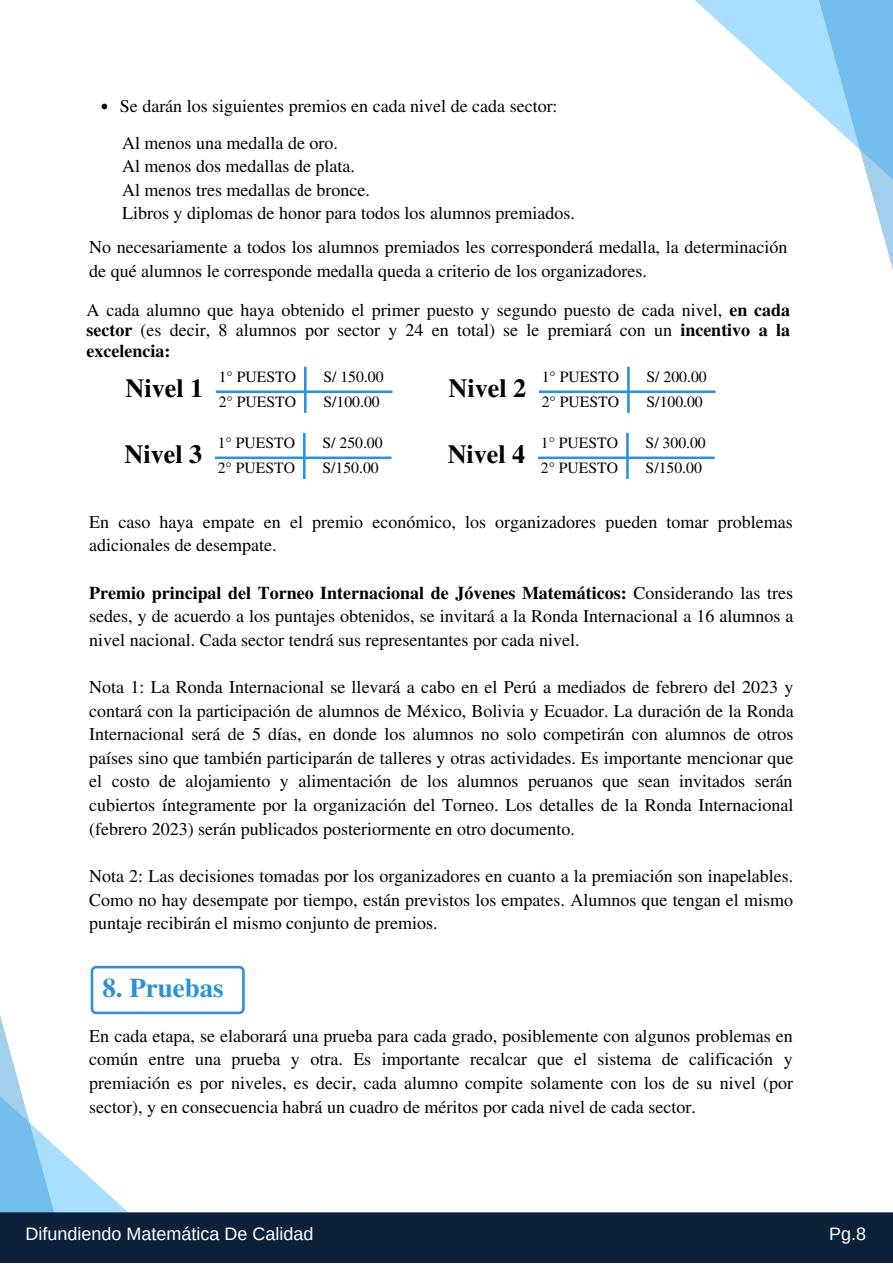
<style>
.page{position:relative;width:893px;height:1264px;background:#fff}
.page>*{position:absolute;margin:0;border:0;box-sizing:border-box;transform-origin:0 0}
.t1{font:700 27px "Free Serif";color:#2c92d5}
.t2{font:700 26.1px "Free Serif";color:#000}
.t3{font:18px/23.5px "Free Serif";color:#000;text-align:justify}
.t4{font:18px "Arimo";color:#fff}
.t5{font:15.75px "Free Serif";color:#000}
.s1{font-weight:700}
</style>
<div class="page">
<svg style="left:84px;top:970px;width:114px;height:242px"></svg>
<svg style="left:0;top:1015px;width:84px;height:197px"></svg>
<div style="left:0;top:1212px;width:892px;height:50px;background:#0d213b"></div>
<svg style="left:102px;top:104px;width:5px;height:5px"></svg>
<svg style="left:695px;top:0;width:107px;height:97px;fill:#b0e1ff"></svg>
<svg style="left:802px;top:0;width:90px;height:266px"></svg>
<hr style="left:216px;top:390px;width:176px;height:3px;background:#2c92d5">
<hr style="left:304px;top:367px;width:2px;height:46px;background:#2c92d5">
<hr style="left:539px;top:390px;width:176px;height:3px;background:#2c92d5">
<hr style="left:627px;top:367px;width:2px;height:46px;background:#2c92d5">
<hr style="left:215px;top:456px;width:176px;height:3px;background:#2c92d5">
<hr style="left:303px;top:433px;width:2px;height:46px;background:#2c92d5">
<hr style="left:538px;top:456px;width:176px;height:3px;background:#2c92d5">
<hr style="left:626px;top:433px;width:2px;height:46px;background:#2c92d5">
<svg style="left:91px;top:965px;width:154px;height:49px"></svg>
<p class="t3" style="left:120px;top:94px;width:439px">Se darán los siguientes premios en cada nivel de cada sector:</p>
<p class="t3" style="left:122px;top:131px;width:454px;text-align:left">Al menos una medalla de oro.<br>Al menos dos medallas de plata.<br>Al menos tres medallas de bronce.<br>Libros y diplomas de honor para todos los alumnos premiados.</p>
<p class="t3" style="left:89px;top:236px;width:699px">No necesariamente a todos los alumnos premiados les corresponderá medalla, la determinación de qué alumnos le corresponde medalla queda a criterio de los organizadores.</p>
<p class="t3" style="left:86px;top:300px;width:705px;line-height:20.2px">A cada alumno que haya obtenido el primer puesto y segundo puesto de cada nivel, <span class="s1">en cada sector</span> (es decir, 8 alumnos por sector y 24 en total) se le premiará con un <span class="s1">incentivo a la excelencia:</span></p>
<p class="t5" style="left:219px;top:367px;width:79px">1° PUESTO</p>
<p class="t5" style="left:323px;top:367px;width:62px">S/ 150.00</p>
<p class="t5" style="left:219px;top:393px;width:79px">2° PUESTO</p>
<p class="t5" style="left:323px;top:393px;width:58px">S/100.00</p>
<p class="t5" style="left:541px;top:367px;width:79px">1° PUESTO</p>
<p class="t5" style="left:646px;top:367px;width:62px">S/ 200.00</p>
<p class="t5" style="left:541px;top:393px;width:79px">2° PUESTO</p>
<p class="t5" style="left:646px;top:393px;width:58px">S/100.00</p>
<h2 class="t2" style="left:125px;top:373px;width:79px">Nivel 1</h2>
<h2 class="t2" style="left:448px;top:373px;width:79px">Nivel 2</h2>
<h2 class="t2" style="left:124px;top:439px;width:79px">Nivel 3</h2>
<p class="t5" style="left:218px;top:433px;width:79px">1° PUESTO</p>
<p class="t5" style="left:322px;top:433px;width:62px">S/ 250.00</p>
<p class="t5" style="left:218px;top:459px;width:79px">2° PUESTO</p>
<p class="t5" style="left:322px;top:459px;width:58px">S/150.00</p>
<h2 class="t2" style="left:447px;top:439px;width:79px">Nivel 4</h2>
<p class="t5" style="left:541px;top:433px;width:79px">1° PUESTO</p>
<p class="t5" style="left:645px;top:433px;width:62px">S/ 300.00</p>
<p class="t5" style="left:541px;top:459px;width:79px">2° PUESTO</p>
<p class="t5" style="left:645px;top:459px;width:58px">S/150.00</p>
<p class="t3" style="left:89px;top:510px;width:705px">En caso haya empate en el premio económico, los organizadores pueden tomar problemas adicionales de desempate.</p>
<p class="t3" style="left:89px;top:581px;width:705px"><span class="s1">Premio principal del Torneo Internacional de Jóvenes Matemáticos:</span> Considerando las tres sedes, y de acuerdo a los puntajes obtenidos, se invitará a la Ronda Internacional a 16 alumnos a nivel nacional. Cada sector tendrá sus representantes por cada nivel.</p>
<p class="t3" style="left:89px;top:675px;width:706px">Nota 1: La Ronda Internacional se llevará a cabo en el Perú a mediados de febrero del 2023 y contará con la participación de alumnos de México, Bolivia y Ecuador. La duración de la Ronda Internacional será de 5 días, en donde los alumnos no solo competirán con alumnos de otros países sino que también participarán de talleres y otras actividades. Es importante mencionar que el costo de alojamiento y alimentación de los alumnos peruanos que sean invitados serán cubiertos íntegramente por la organización del Torneo. Los detalles de la Ronda Internacional (febrero 2023) serán publicados posteriormente en otro documento.</p>
<p class="t3" style="left:89px;top:864px;width:705px">Nota 2: Las decisiones tomadas por los organizadores en cuanto a la premiación son inapelables.<br>Como no hay desempate por tiempo, están previstos los empates. Alumnos que tengan el mismo puntaje recibirán el mismo conjunto de premios.</p>
<h1 class="t1" style="left:102px;top:972px;width:123px">8. Pruebas</h1>
<p class="t3" style="left:89px;top:1024px;width:705px">En cada etapa, se elaborará una prueba para cada grado, posiblemente con algunos problemas en común entre una prueba y otra. Es importante recalcar que el sistema de calificación y premiación es por niveles, es decir, cada alumno compite solamente con los de su nivel (por sector), y en consecuencia habrá un cuadro de méritos por cada nivel de cada sector.</p>
<p class="t4" style="left:26px;top:1223px;width:289px">Difundiendo Matemática De Calidad</p>
<p class="t4" style="left:829px;top:1223px;width:38px">Pg.8</p>
</div>
